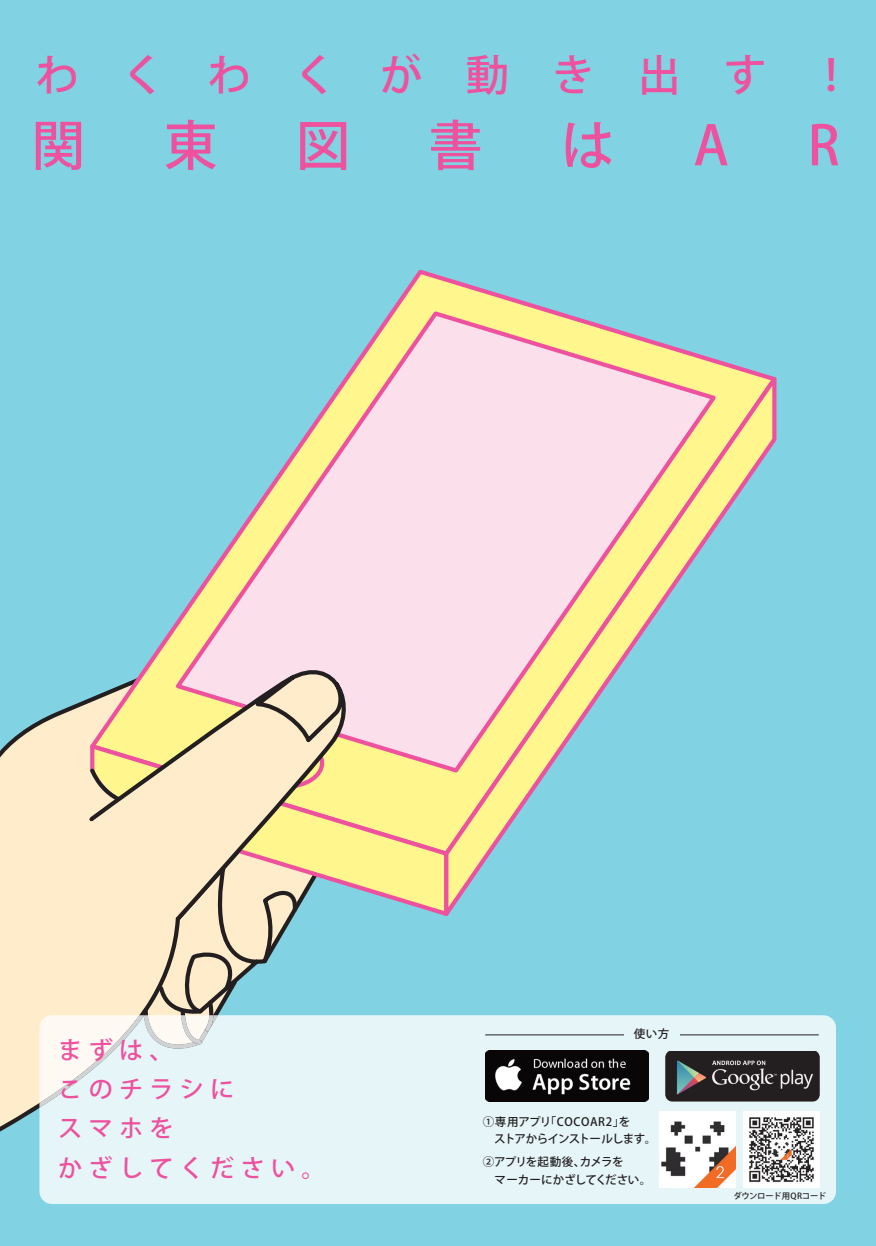
<style>
.page{position:relative;width:876px;height:1246px;background:#81d2e2}
.page>*{position:absolute;margin:0;border:0;box-sizing:border-box;transform-origin:0 0}
.t1{font:53.85px "Koz Go Pr 6 N Medium 90 pv RKSJ H";color:#ee519e}
.t2{font:43.05px "Koz Go Pr 6 N Medium 90 pv RKSJ H";letter-spacing:1em;color:#ee519e}
.t3{font:24.15px/39.3px "Koz Go Pr 6 N Medium 90 pv RKSJ H";letter-spacing:.26em;color:#ee519e}
.t4{font:11.55px/17.2px "Koz Go Pr 6 N Medium 90 pv RKSJ H";letter-spacing:-.02em;color:#231f20}
.t5{font:8.4px "Koz Go Pr 6 N Medium 90 pv RKSJ H";letter-spacing:-.01em;color:#231f20}
</style>
<div class="page">
<svg style="left:0;top:699px;width:86px;height:433px;fill:#feecca"></svg>
<svg style="left:86px;top:269px;width:652px;height:575px"></svg>
<svg style="left:359px;top:776px;width:81px;height:138px"></svg>
<svg style="left:440px;top:366px;width:337px;height:550px"></svg>
<svg style="left:171px;top:309px;width:549px;height:467px"></svg>
<svg style="left:81px;top:765px;width:6px;height:55px"></svg>
<svg style="left:87px;top:647px;width:272px;height:243px"></svg>
<div style="left:39px;top:1015px;width:797px;height:189px;background:#e5f5f8"></div>
<svg style="left:39px;top:844px;width:282px;height:264px"></svg>
<img style="left:485px;top:1051px;width:164px;height:50px">
<img style="left:666px;top:1051px;width:153px;height:50px">
<img style="left:660px;top:1112px;width:75px;height:75px">
<img style="left:744px;top:1112px;width:75px;height:75px">
<hr style="left:680px;top:1034px;width:139px;height:1px;background:#231f20">
<hr style="left:485px;top:1034px;width:139px;height:1px;background:#231f20">
<h2 class="t2" style="left:36px;top:51px;width:818px">わくわくが動き出す！</h2>
<h1 class="t1" style="left:31px;top:115px;width:55px">関</h1>
<h1 class="t1" style="left:164px;top:115px;width:55px">東</h1>
<h1 class="t1" style="left:296px;top:115px;width:55px">図</h1>
<h1 class="t1" style="left:429px;top:115px;width:55px">書</h1>
<h1 class="t1" style="left:561px;top:115px;width:55px">は</h1>
<h1 class="t1" style="left:693px;top:115px;width:37px">A</h1>
<h1 class="t1" style="left:808px;top:115px;width:34px">R</h1>
<h3 class="t3" style="left:58px;top:1031px;width:269px">まずは、<br>このチラシに<br>スマホを<br>かざしてください。</h3>
<p class="t4" style="left:634px;top:1026px;width:37px">使い方</p>
<p class="t4" style="left:483px;top:1113px;width:175px">①専用アプリ「COCOAR2」を<br>　ストアからインストールします。</p>
<p class="t4" style="left:483px;top:1153px;width:170px">②アプリを起動後、カメラを<br>　マーカーにかざしてください。</p>
<p class="t5" style="left:733px;top:1191px;width:94px">ダウンロード用QRコード</p>
</div>
